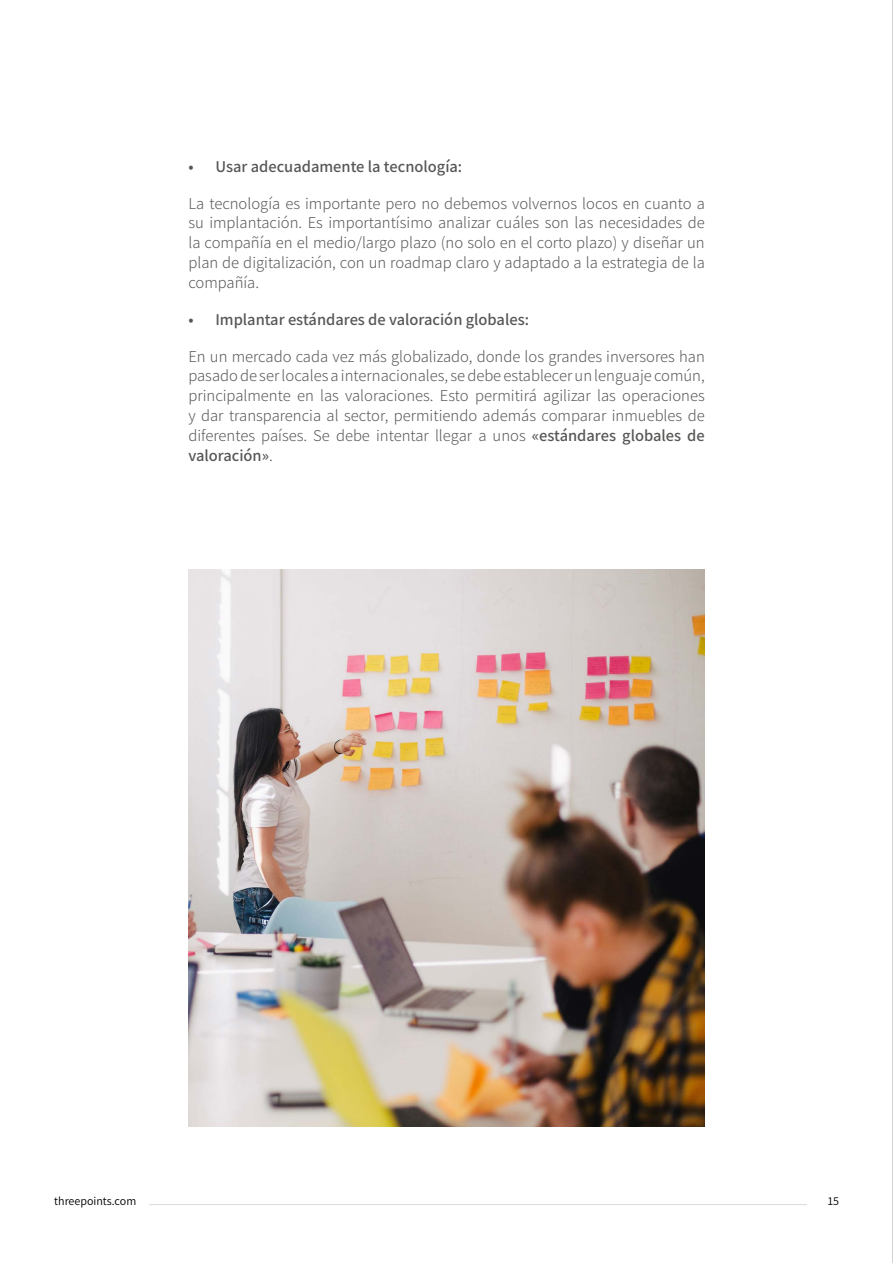
<style>
.page{position:relative;width:893px;height:1263px;background:#fff}
.page>*{position:absolute;margin:0;border:0;box-sizing:border-box;transform-origin:0 0}
.t1{font:300 16.5px/19.8px "Assistant";color:#575756;text-align:justify}
.t2{font:600 16.5px "Assistant";color:#575756}
.t3{font:12px "Assistant";color:#000}
.s1{font-weight:600}
</style>
<div class="page">
<img style="left:188px;top:570px;width:517px;height:557px">
<hr style="left:892px;top:0;width:1px;height:1263px;background:#c6c6c6">
<hr style="left:149px;top:1204px;width:658px;height:1px;background:#dadada">
<p class="t2" style="left:188px;top:155px;width:275px">• Usar adecuadamente la tecnología:</p>
<p class="t1" style="left:188px;top:192px;width:518px">La tecnología es importante pero no debemos volvernos locos en cuanto a su implantación. Es importantísimo analizar cuáles son las necesidades de la compañía en el medio/largo plazo (no solo en el corto plazo) y diseñar un plan de digitalización, con un roadmap claro y adaptado a la estrategia de la compañía.</p>
<p class="t2" style="left:188px;top:308px;width:342px">• Implantar estándares de valoración globales:</p>
<p class="t1" style="left:188px;top:345px;width:518px">En un mercado cada vez más globalizado, donde los grandes inversores han pasado de ser locales a internacionales, se debe establecer un lenguaje común, principalmente en las valoraciones. Esto permitirá agilizar las operaciones y dar transparencia al sector, permitiendo además comparar inmuebles de diferentes países. Se debe intentar llegar a unos <span class="s1">«estándares globales de valoración»</span>.</p>
<p class="t3" style="left:54px;top:1192px;width:84px">threepoints.com</p>
<p class="t3" style="left:828px;top:1192px;width:13px">15</p>
</div>
